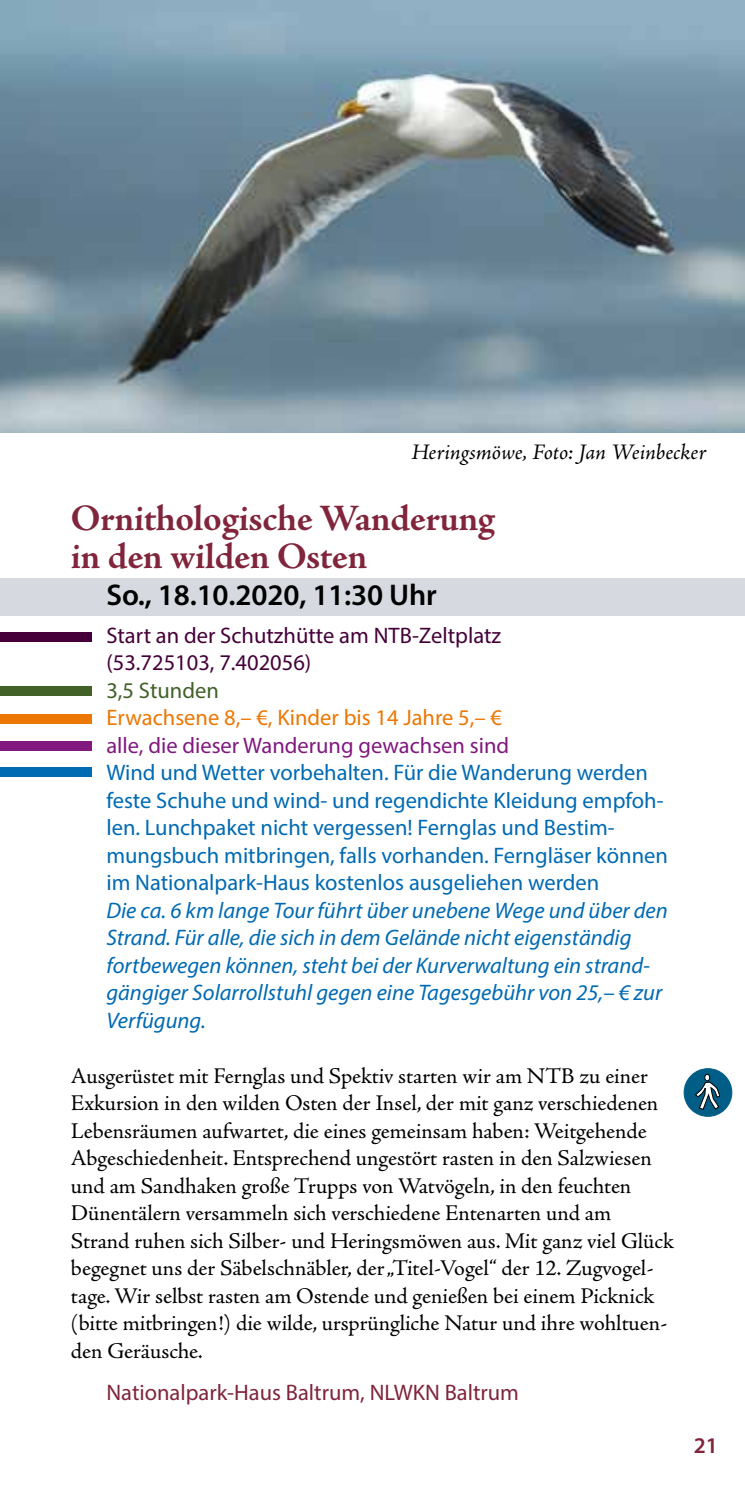
<style>
.page{position:relative;width:745px;height:1489px;background:#fff}
.page>*{position:absolute;margin:0;border:0;box-sizing:border-box;transform-origin:0 0}
.t1{font:700 37.5px/37.5px "Adobe Jenson Pro";letter-spacing:-.01em;color:#80253b}
.t2{font:600 30px "Myriad Pro";letter-spacing:-.005em;color:#000}
.t3{font:22.5px/27.5px "Adobe Jenson Pro";color:#000}
.t4{font:22.5px/27.5px "Myriad Pro";color:#006ab3}
.t5{font:italic 22.5px/27.5px "Myriad Pro";color:#006ab3}
.t6{font:22.5px/27.5px "Myriad Pro";color:#450039}
.t7{font:22.5px "Myriad Pro";color:#80253b}
.t8{font:22.5px "Myriad Pro";color:#81197f}
.t9{font:22.5px "Myriad Pro";color:#ed7703}
.t10{font:italic 22.5px "Adobe Jenson Pro";letter-spacing:-.005em;color:#000}
.t11{font:22.5px "Myriad Pro";color:#426128}
.t12{font:600 22.5px "Myriad Pro";color:#80253b}
</style>
<div class="page">
<div style="left:1px;top:578px;width:743px;height:37px;background:#d6d9e0"></div>
<div style="left:0;top:632px;width:92px;height:10px;background:#450039"></div>
<div style="left:0;top:767px;width:92px;height:9px;background:#006ab3"></div>
<div style="left:0;top:714px;width:92px;height:9px;background:#ed7703"></div>
<div style="left:0;top:686px;width:92px;height:9px;background:#426128"></div>
<div style="left:0;top:741px;width:92px;height:9px;background:#81197f"></div>
<div style="left:683px;top:1068px;width:48px;height:48px;background:#005d86;border-radius:50%"></div>
<div style="left:683px;top:1068px;width:48px;height:48px;border:1px solid #005d86;border-radius:50%"></div>
<svg style="left:695px;top:1074px;width:25px;height:36px"></svg>
<div style="left:703px;top:1073px;width:6px;height:8px;border:1px solid #000;border-radius:50%"></div>
<img style="left:0;top:0;width:744px;height:432px">
<p class="t10" style="left:411px;top:439px;width:296px">Heringsmöwe, Foto: Jan Weinbecker</p>
<h1 class="t1" style="left:71px;top:500px;width:425px">Ornithologische Wanderung in den wilden Osten</h1>
<h2 class="t2" style="left:106px;top:576px;width:331px">So., 18.10.2020, 11:30 Uhr</h2>
<p class="t6" style="left:106px;top:621px;width:396px">Start an der Schutzhütte am NTB-Zeltplatz (53.725103, 7.402056)</p>
<p class="t11" style="left:106px;top:676px;width:114px">3,5 Stunden</p>
<p class="t9" style="left:106px;top:703px;width:397px">Erwachsene 8,– €, Kinder bis 14 Jahre 5,– €</p>
<p class="t8" style="left:106px;top:731px;width:404px">alle, die dieser Wanderung gewachsen sind</p>
<p class="t4" style="left:106px;top:758px;width:562px">Wind und Wetter vorbehalten. Für die Wanderung werden feste Schuhe und wind- und regendichte Kleidung empfoh&shy;len. Lunchpaket nicht vergessen! Fernglas und Bestim&shy;mungsbuch mitbringen, falls vorhanden. Ferngläser können im Nationalpark-Haus kostenlos ausgeliehen werden</p>
<p class="t5" style="left:106px;top:896px;width:562px">Die ca. 6 km lange Tour führt über unebene Wege und über den Strand. Für alle, die sich in dem Gelände nicht eigenständig fortbewegen können, steht bei der Kurverwaltung ein strand&shy;gängiger Solarrollstuhl gegen eine Tagesgebühr von 25,– € zur Verfügung.</p>
<p class="t3" style="left:71px;top:1062px;width:604px">Ausgerüstet mit Fernglas und Spektiv starten wir am NTB zu einer Exkursion in den wilden Osten der Insel, der mit ganz verschiedenen Lebensräumen aufwartet, die eines gemeinsam haben: Weitgehende Abgeschiedenheit. Entsprechend ungestört rasten in den Salzwiesen und am Sandhaken große Trupps von Watvögeln, in den feuchten Dünentälern versammeln sich verschiedene Entenarten und am Strand ruhen sich Silber- und Heringsmöwen aus. Mit ganz viel Glück begegnet uns der Säbelschnäbler, der „Titel-Vogel“ der 12. Zugvogel&shy;tage. Wir selbst rasten am Ostende und genießen bei einem Picknick (bitte mitbringen!) die wilde, ursprüngliche Natur und ihre wohltuen&shy;den Geräusche.</p>
<p class="t7" style="left:106px;top:1378px;width:414px">Nationalpark-Haus Baltrum, NLWKN Baltrum</p>
<p class="t12" style="left:693px;top:1430px;width:26px">21</p>
</div>
